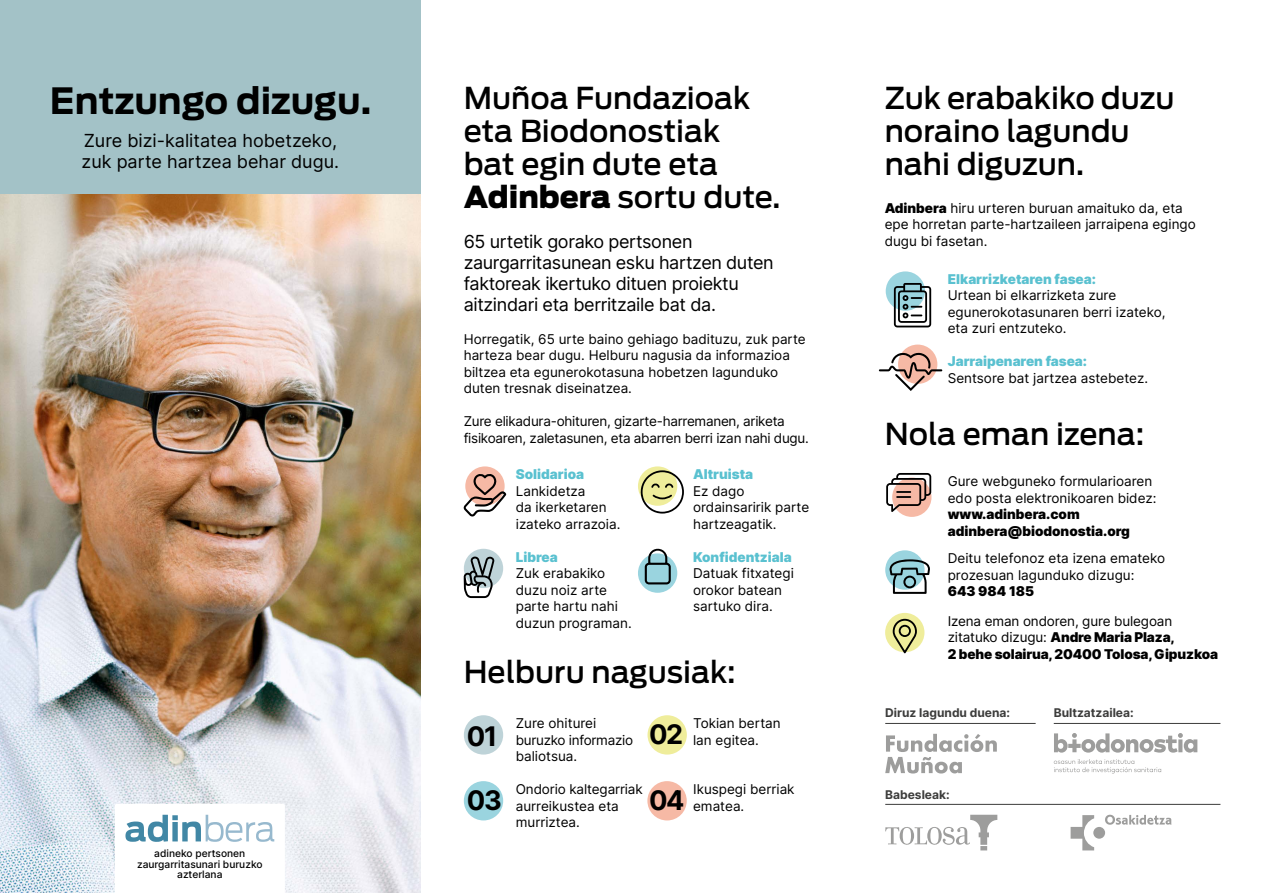
<style>
.page{position:relative;width:1263px;height:893px;background:#fff}
.page>*{position:absolute;margin:0;border:0;box-sizing:border-box;transform-origin:0 0}
.t1{font:700 36px "Antenna";color:#000}
.t2{font:500 30px/33px "Antenna";color:#000}
.t3{font:700 27px "Inter";letter-spacing:-.05em;color:#000}
.t4{font:18px/21px "Inter";letter-spacing:-.02em;color:#000}
.t5{font:18px/21px "Inter";color:#000}
.t6{font:13.5px/16.5px "Inter";color:#000}
.t7{font:900 13.5px/16.5px "Inter";letter-spacing:-.01em;color:#000}
.t8{font:13.5px/16.5px "Inter";letter-spacing:-.02em;color:#000}
.t9{font:900 13.5px "Inter";color:#5ac1d0}
.t10{font:700 12px "Inter";color:#3c3c3b}
.t11{font:500 10.2px/10.5px "Inter";color:#000;text-align:center}
.s1{font-weight:900}
.s2{font-weight:400}
</style>
<div class="page">
<img style="left:0;top:194px;width:421px;height:699px">
<div style="left:0;top:0;width:421px;height:194px;background:#a3c2c7"></div>
<svg style="left:115px;top:804px;width:170px;height:89px"></svg>
<div style="left:464px;top:715px;width:39px;height:40px;background:#bed3d8;border-radius:50%"></div>
<div style="left:464px;top:781px;width:39px;height:39px;background:#9ad4df;border-radius:50%"></div>
<div style="left:647px;top:781px;width:40px;height:39px;background:#f6b9a5;border-radius:50%"></div>
<div style="left:647px;top:715px;width:40px;height:40px;background:#efed9b;border-radius:50%"></div>
<svg style="left:1054px;top:733px;width:143px;height:40px"></svg>
<svg style="left:885px;top:734px;width:112px;height:39px"></svg>
<svg style="left:1070px;top:815px;width:102px;height:35px"></svg>
<svg style="left:885px;top:815px;width:112px;height:35px"></svg>
<hr style="left:885px;top:723px;width:151px;height:1px;background:#3c3c3b">
<hr style="left:885px;top:804px;width:335px;height:1px;background:#3c3c3b">
<hr style="left:1054px;top:723px;width:166px;height:1px;background:#3c3c3b">
<div style="left:465px;top:466px;width:40px;height:40px;background:#f6b9a5;border-radius:50%"></div>
<svg style="left:464px;top:474px;width:42px;height:42px"></svg>
<svg style="left:638px;top:466px;width:39px;height:40px"></svg>
<svg style="left:640px;top:470px;width:44px;height:44px"></svg>
<div style="left:464px;top:549px;width:39px;height:39px;background:#bed3d8;border-radius:50%"></div>
<svg style="left:463px;top:556px;width:31px;height:42px"></svg>
<div style="left:638px;top:553px;width:39px;height:40px;background:#9ad4df;border-radius:50%"></div>
<svg style="left:645px;top:548px;width:26px;height:36px"></svg>
<div style="left:886px;top:271px;width:39px;height:40px;background:#9ad4df;border-radius:50%"></div>
<svg style="left:894px;top:283px;width:37px;height:44px"></svg>
<div style="left:898px;top:345px;width:39px;height:39px;background:#f6b9a5;border-radius:50%"></div>
<svg style="left:879px;top:353px;width:63px;height:38px"></svg>
<div style="left:892px;top:478px;width:39px;height:39px;background:#f6b9a5;border-radius:50%"></div>
<svg style="left:886px;top:473px;width:45px;height:39px"></svg>
<div style="left:885px;top:550px;width:39px;height:40px;background:#9ad4df;border-radius:50%"></div>
<svg style="left:889px;top:559px;width:41px;height:35px"></svg>
<div style="left:885px;top:613px;width:39px;height:39px;background:#efed9b;border-radius:50%"></div>
<svg style="left:893px;top:619px;width:24px;height:34px"></svg>
<h1 class="t1" style="left:50px;top:76px;width:323px">Entzungo dizugu.</h1>
<h3 class="t5" style="left:82px;top:129px;width:259px">Zure bizi-kalitatea hobetzeko, zuk parte hartzea behar dugu.</h3>
<p class="t11" style="left:137px;top:848px;width:127px">adineko pertsonen zaurgarritasunari buruzko azterlana</p>
<h2 class="t2" style="left:464px;top:81px;width:318px">Muñoa Fundazioak eta Biodonostiak<br>bat egin dute eta<br><span class="s1">Adinbera</span> sortu dute.</h2>
<h3 class="t4" style="left:464px;top:230px;width:311px">65 urtetik gorako pertsonen zaurgarritasunean esku hartzen duten faktoreak ikertuko dituen proiektu aitzindari eta berritzaile bat da.</h3>
<p class="t6" style="left:464px;top:330px;width:344px">Horregatik, 65 urte baino gehiago badituzu, zuk parte harteza bear dugu. Helburu nagusia da informazioa biltzea eta egunerokotasuna hobetzen lagunduko duten tresnak diseinatzea.</p>
<p class="t8" style="left:464px;top:413px;width:347px">Zure elikadura-ohituren, gizarte-harremanen, ariketa fisikoaren, zaletasunen, eta abarren berri izan nahi dugu.</p>
<p class="t9" style="left:516px;top:465px;width:70px">Solidarioa</p>
<p class="t6" style="left:516px;top:482px;width:106px">Lankidetza<br>da ikerketaren izateko arrazoia.</p>
<p class="t9" style="left:516px;top:547px;width:44px">Librea</p>
<p class="t6" style="left:516px;top:565px;width:117px">Zuk erabakiko duzu noiz arte parte hartu nahi duzun programan.</p>
<p class="t9" style="left:693px;top:465px;width:62px">Altruista</p>
<p class="t6" style="left:693px;top:482px;width:118px">Ez dago ordainsaririk parte hartzeagatik.</p>
<p class="t9" style="left:693px;top:547px;width:100px">Konfidentziala</p>
<p class="t6" style="left:693px;top:565px;width:102px">Datuak fitxategi orokor batean sartuko dira.</p>
<h2 class="t2" style="left:464px;top:655px;width:274px">Helburu nagusiak:</h2>
<h3 class="t3" style="left:467px;top:716px;width:32px">01</h3>
<p class="t6" style="left:516px;top:715px;width:119px">Zure ohiturei buruzko informazio baliotsua.</p>
<h3 class="t3" style="left:649px;top:715px;width:35px">02</h3>
<p class="t6" style="left:516px;top:781px;width:129px">Ondorio kaltegarriak aurreikustea eta murriztea.</p>
<h3 class="t3" style="left:467px;top:780px;width:37px">03</h3>
<h3 class="t3" style="left:649px;top:780px;width:37px">04</h3>
<p class="t6" style="left:693px;top:715px;width:89px">Tokian bertan lan egitea.</p>
<p class="t6" style="left:693px;top:781px;width:103px">Ikuspegi berriak ematea.</p>
<h2 class="t2" style="left:885px;top:81px;width:291px">Zuk erabakiko duzu noraino lagundu nahi diguzun.</h2>
<p class="t6" style="left:885px;top:200px;width:313px"><span class="s1">Adinbera</span> hiru urteren buruan amaituko da, eta epe horretan parte-hartzaileen jarraipena egingo dugu bi fasetan.</p>
<p class="t9" style="left:948px;top:269px;width:150px">Elkarrizketaren fasea:</p>
<p class="t6" style="left:948px;top:287px;width:219px">Urtean bi elkarrizketa zure egunerokotasunaren berri izateko, eta zuri entzuteko.</p>
<p class="t9" style="left:948px;top:351px;width:141px">Jarraipenaren fasea:</p>
<p class="t6" style="left:948px;top:369px;width:202px">Sentsore bat jartzea astebetez.</p>
<h2 class="t2" style="left:885px;top:417px;width:261px">Nola eman izena:</h2>
<p class="t6" style="left:948px;top:473px;width:210px">Gure webguneko formularioaren edo posta elektronikoaren bidez:</p>
<p class="t7" style="left:948px;top:506px;width:184px">www.adinbera.com adinbera@biodonostia.org</p>
<p class="t6" style="left:948px;top:550px;width:219px">Deitu telefonoz eta izena emateko prozesuan lagunduko dizugu:</p>
<p class="t7" style="left:948px;top:583px;width:88px">643 984 185</p>
<p class="t7" style="left:948px;top:612px;width:272px"><span class="s2">Izena eman ondoren, gure bulegoan zitatuko dizugu:</span> Andre Maria Plaza,<br>2 behe solairua, 20400 Tolosa, Gipuzkoa</p>
<p class="t10" style="left:885px;top:704px;width:126px">Diruz lagundu duena:</p>
<p class="t10" style="left:1054px;top:704px;width:81px">Bultzatzailea:</p>
<p class="t10" style="left:885px;top:786px;width:66px">Babesleak:</p>
</div>
